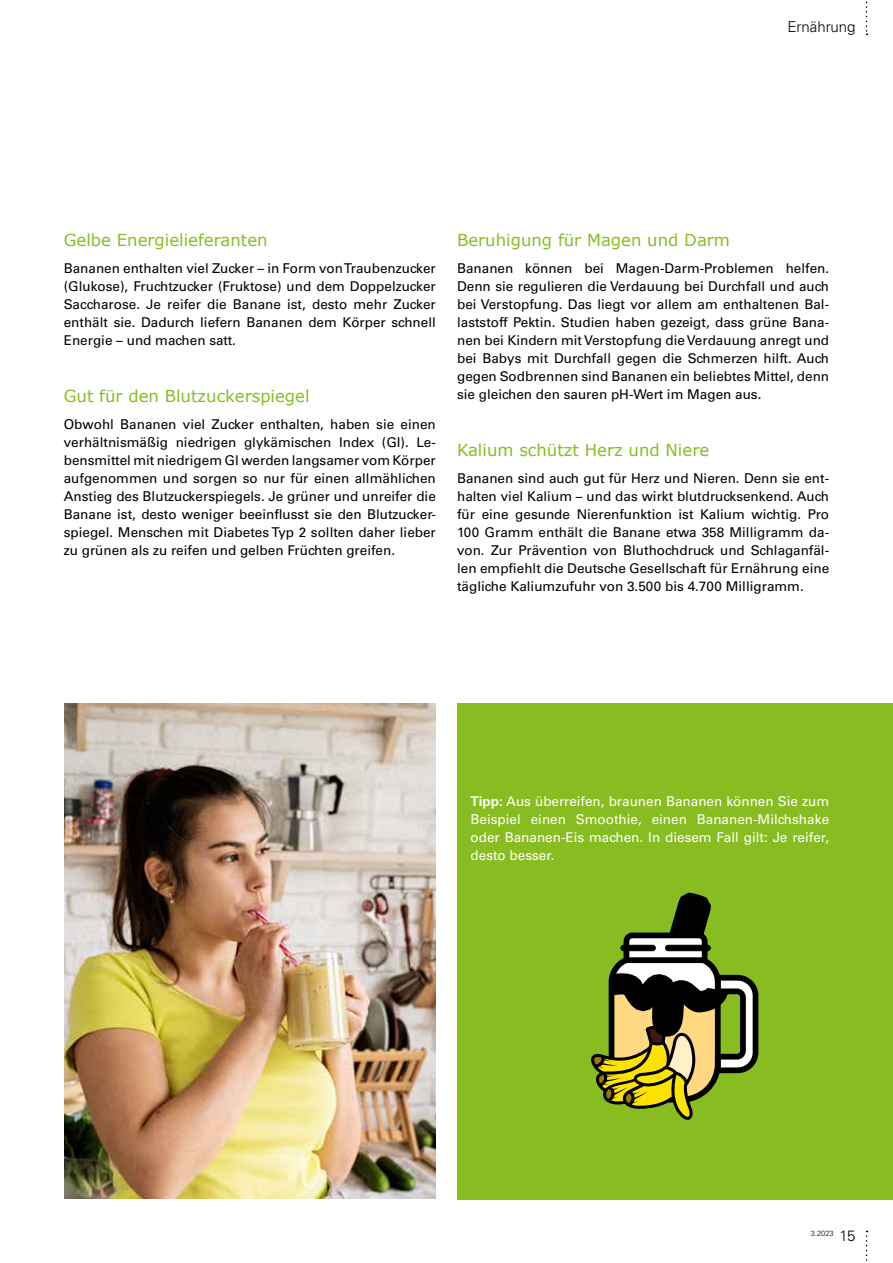
<style>
.page{position:relative;width:893px;height:1263px;background:#fff}
.page>*{position:absolute;margin:0;border:0;box-sizing:border-box;transform-origin:0 0}
.t1{font:16.5px "Verdana";color:#88bd21}
.t2{font:300 15px "Univers LT Std";color:#000}
.t3{font:13.5px/18px "Univers LT Std";color:#000;text-align:justify}
.t4{font:13.5px/18px "Univers LT Std";color:#fff;text-align:justify}
.t5{font:300 7.5px "Univers LT Std";color:#000}
.s1{font-weight:700}
</style>
<div class="page">
<svg style="left:866px;top:1231px;width:1px;height:30px"></svg>
<div style="left:457px;top:703px;width:436px;height:496px;background:#88bd21"></div>
<svg style="left:866px;top:1px;width:1px;height:34px"></svg>
<svg style="left:591px;top:892px;width:167px;height:228px"></svg>
<img style="left:65px;top:703px;width:370px;height:495px">
<p class="t2" style="left:787px;top:18px;width:69px">Ernährung</p>
<p class="t1" style="left:64px;top:230px;width:205px">Gelbe Energielieferanten</p>
<p class="t3" style="left:64px;top:259px;width:374px">Bananen enthalten viel Zucker – in Form von Traubenzucker (Glukose), Fruchtzucker (Fruktose) und dem Doppelzucker Saccharose. Je reifer die Banane ist, desto mehr Zucker enthält sie. Dadurch liefern Bananen dem Körper schnell Energie – und machen satt.</p>
<p class="t1" style="left:64px;top:386px;width:247px">Gut für den Blutzuckerspiegel</p>
<p class="t3" style="left:64px;top:415px;width:374px">Obwohl Bananen viel Zucker enthalten, haben sie einen verhältnismäßig niedrigen glykämischen Index (GI). Le&shy;bensmittel mit niedrigem GI werden langsamer vom Körper aufgenommen und sorgen so nur für einen allmählichen Anstieg des Blutzuckerspiegels. Je grüner und unreifer die Banane ist, desto weniger beeinflusst sie den Blutzucker&shy;spiegel. Menschen mit Diabetes Typ 2 sollten daher lieber zu grünen als zu reifen und gelben Früchten greifen.</p>
<p class="t1" style="left:457px;top:230px;width:274px">Beruhigung für Magen und Darm</p>
<p class="t3" style="left:457px;top:259px;width:374px">Bananen können bei Magen-Darm-Problemen helfen.<br>Denn sie regulieren die Verdauung bei Durchfall und auch bei Verstopfung. Das liegt vor allem am enthaltenen Bal&shy;laststoff Pektin. Studien haben gezeigt, dass grüne Bana&shy;nen bei Kindern mit Verstopfung die Verdauung anregt und bei Babys mit Durchfall gegen die Schmerzen hilft. Auch gegen Sodbrennen sind Bananen ein beliebtes Mittel, denn sie gleichen den sauren pH-Wert im Magen aus.</p>
<p class="t1" style="left:457px;top:440px;width:254px">Kalium schützt Herz und Niere</p>
<p class="t3" style="left:457px;top:469px;width:374px">Bananen sind auch gut für Herz und Nieren. Denn sie ent&shy;halten viel Kalium – und das wirkt blutdrucksenkend. Auch für eine gesunde Nierenfunktion ist Kalium wichtig. Pro 100 Gramm enthält die Banane etwa 358 Milligramm da&shy;von. Zur Prävention von Bluthochdruck und Schlaganfäl&shy;len empfiehlt die Deutsche Gesellschaft für Ernährung eine tägliche Kaliumzufuhr von 3.500 bis 4.700 Milligramm.</p>
<p class="t4" style="left:471px;top:793px;width:360px"><span class="s1">Tipp:</span> Aus überreifen, braunen Bananen können Sie zum Beispiel einen Smoothie, einen Bananen-Milchshake oder Bananen-Eis machen. In diesem Fall gilt: Je reifer, desto besser.</p>
<p class="t5" style="left:811px;top:1228px;width:24px">3.2023</p>
<p class="t2" style="left:839px;top:1226px;width:17px">15</p>
</div>
